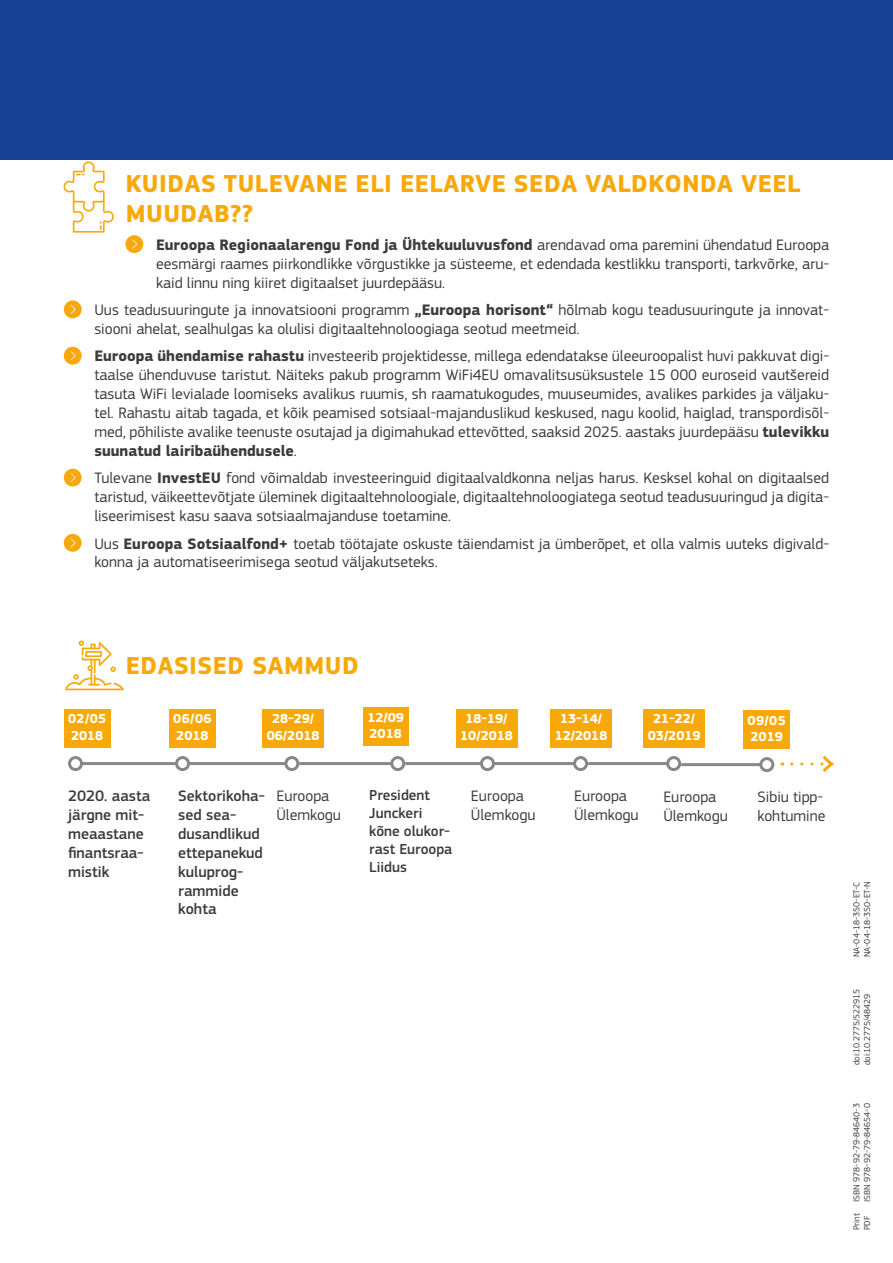
<style>
.page{position:relative;width:893px;height:1263px;background:#fff}
.page>*{position:absolute;margin:0;border:0;box-sizing:border-box;transform-origin:0 0}
.Sub-title_1{font:700 25.5px/30.6px "EC Square Sans Pro";letter-spacing:.02em;color:#f8a909}
.Body_Text{font:15.75px/18.9px "EC Square Sans Pro";color:#3c3c3b}
.Body_Text-2{font:500 15.75px/18.9px "EC Square Sans Pro";color:#3c3c3b}
.Body_Text-3{font:500 15px/18px "EC Square Sans Pro";color:#3c3c3b}
.Sub-title_3{font:700 13.5px/16.2px "EC Square Sans Pro";color:#fff}
.Default{font:9px "EC Square Sans Pro";color:#404041}
.Pa5{font:9px "EC Square Sans Pro";color:#404041}
.s1{font-weight:700}
</style>
<div class="page">
<svg style="left:64px;top:161px;width:50px;height:72px"></svg>
<div style="left:125px;top:235px;width:18px;height:18px;background:#f8a909;border-radius:50%"></div>
<svg style="left:132px;top:240px;width:5px;height:9px"></svg>
<div style="left:64px;top:300px;width:18px;height:18px;background:#f8a909;border-radius:50%"></div>
<svg style="left:71px;top:305px;width:5px;height:9px"></svg>
<div style="left:64px;top:347px;width:18px;height:18px;background:#f8a909;border-radius:50%"></div>
<svg style="left:71px;top:351px;width:5px;height:9px"></svg>
<div style="left:64px;top:469px;width:18px;height:17px;background:#f8a909;border-radius:50%"></div>
<svg style="left:71px;top:473px;width:5px;height:9px"></svg>
<div style="left:64px;top:534px;width:18px;height:18px;background:#f8a909;border-radius:50%"></div>
<svg style="left:71px;top:538px;width:5px;height:9px"></svg>
<hr style="left:82px;top:762px;width:95px;height:3px;background:#878787">
<div style="left:68px;top:756px;width:15px;height:15px;border:3px solid #878787;border-radius:50%"></div>
<div style="left:175px;top:756px;width:15px;height:15px;border:3px solid #878787;border-radius:50%"></div>
<hr style="left:190px;top:762px;width:96px;height:3px;background:#878787">
<div style="left:284px;top:756px;width:15px;height:15px;border:3px solid #878787;border-radius:50%"></div>
<hr style="left:405px;top:762px;width:76px;height:3px;background:#878787">
<div style="left:480px;top:756px;width:15px;height:15px;border:3px solid #878787;border-radius:50%"></div>
<hr style="left:299px;top:762px;width:93px;height:3px;background:#878787">
<div style="left:390px;top:756px;width:15px;height:15px;border:3px solid #878787;border-radius:50%"></div>
<hr style="left:495px;top:762px;width:80px;height:3px;background:#878787">
<div style="left:573px;top:756px;width:15px;height:15px;border:3px solid #878787;border-radius:50%"></div>
<hr style="left:588px;top:762px;width:80px;height:3px;background:#878787">
<div style="left:666px;top:756px;width:15px;height:15px;border:3px solid #878787;border-radius:50%"></div>
<hr style="left:681px;top:763px;width:80px;height:3px;background:#878787">
<div style="left:759px;top:757px;width:15px;height:15px;border:3px solid #878787;border-radius:50%"></div>
<svg style="left:792px;top:755px;width:42px;height:17px"></svg>
<div style="left:64px;top:709px;width:47px;height:38px;background:#f8a909"></div>
<div style="left:169px;top:709px;width:47px;height:38px;background:#f8a909"></div>
<div style="left:743px;top:710px;width:47px;height:38px;background:#f8a909"></div>
<div style="left:263px;top:709px;width:61px;height:38px;background:#f8a909"></div>
<div style="left:456px;top:709px;width:61px;height:38px;background:#f8a909"></div>
<div style="left:550px;top:709px;width:62px;height:38px;background:#f8a909"></div>
<div style="left:644px;top:709px;width:61px;height:38px;background:#f8a909"></div>
<div style="left:363px;top:708px;width:45px;height:38px;background:#f8a909"></div>
<svg style="left:65px;top:640px;width:59px;height:50px"></svg>
<div style="left:0;top:0;width:893px;height:160px;background:#164194"></div>
<p class="Sub-title_1" style="left:126px;top:169px;width:676px">KUIDAS TULEVANE ELI EELARVE SEDA VALDKONDA VEEL<br>MUUDAB??</p>
<p class="Body_Text" style="left:156px;top:235px;width:675px;text-align:justify"><span class="s1">Euroopa Regionaalarengu Fond ja Ühtekuuluvusfond</span> arendavad oma paremini ühendatud Euroopa eesmärgi raames piirkondlikke võrgustikke ja süsteeme, et edendada kestlikku transporti, tarkvõrke, aru&shy;kaid linnu ning kiiret digitaalset juurdepääsu.</p>
<p class="Body_Text" style="left:94px;top:301px;width:736px">Uus teadusuuringute ja innovatsiooni programm <span class="s1">„Euroopa horisont“</span> hõlmab kogu teadusuuringute ja innovat&shy;siooni ahelat, sealhulgas ka olulisi digitaaltehnoloogiaga seotud meetmeid.</p>
<p class="Body_Text" style="left:94px;top:347px;width:736px;text-align:justify"><span class="s1">Euroopa ühendamise rahastu</span> investeerib projektidesse, millega edendatakse üleeuroopalist huvi pakkuvat digi&shy;taalse ühenduvuse taristut. Näiteks pakub programm WiFi4EU omavalitsusüksustele 15 000 euroseid vautšereid tasuta WiFi levialade loomiseks avalikus ruumis, sh raamatukogudes, muuseumides, avalikes parkides ja väljaku&shy;tel. Rahastu aitab tagada, et kõik peamised sotsiaal-majanduslikud keskused, nagu koolid, haiglad, transpordisõl&shy;med, põhiliste avalike teenuste osutajad ja digimahukad ettevõtted, saaksid 2025. aastaks juurdepääsu <span class="s1">tulevikku suunatud lairibaühendusele</span>.</p>
<p class="Body_Text" style="left:94px;top:469px;width:736px;text-align:justify">Tulevane <span class="s1">InvestEU</span> fond võimaldab investeeringuid digitaalvaldkonna neljas harus. Kesksel kohal on digitaalsed taristud, väikeettevõtjate üleminek digitaaltehnoloogiale, digitaaltehnoloogiatega seotud teadusuuringud ja digita&shy;liseerimisest kasu saava sotsiaalmajanduse toetamine.</p>
<p class="Body_Text" style="left:94px;top:534px;width:736px">Uus <span class="s1">Euroopa Sotsiaalfond+</span> toetab töötajate oskuste täiendamist ja ümberõpet, et olla valmis uuteks digivald&shy;konna ja automatiseerimisega seotud väljakutseteks.</p>
<p class="Sub-title_1" style="left:126px;top:651px;width:235px">EDASISED SAMMUD</p>
<p class="Sub-title_3" style="left:367px;top:710px;width:38px">12/09<br>2018</p>
<p class="Sub-title_3" style="left:68px;top:711px;width:40px">02/05<br>2018</p>
<p class="Sub-title_3" style="left:173px;top:711px;width:40px">06/06<br>2018</p>
<p class="Sub-title_3" style="left:747px;top:712px;width:40px">09/05<br>2019</p>
<p class="Sub-title_3" style="left:267px;top:711px;width:54px;text-align:center">28-29/<br>06/2018</p>
<p class="Sub-title_3" style="left:460px;top:711px;width:54px;text-align:center">18-19/<br>10/2018</p>
<p class="Sub-title_3" style="left:555px;top:711px;width:54px;text-align:center">13-14/<br>12/2018</p>
<p class="Sub-title_3" style="left:648px;top:711px;width:54px;text-align:center">21-22/<br>03/2019</p>
<p class="Body_Text-3" style="left:369px;top:787px;width:85px">President<br>Junckeri kõne olukor&shy;rast Euroopa<br>Liidus</p>
<p class="Body_Text-2" style="left:68px;top:787px;width:84px">2020. aasta järgne mit&shy;meaastane finantsraa&shy;mistik</p>
<p class="Body_Text-2" style="left:178px;top:787px;width:88px">Sektorikoha&shy;sed sea&shy;dusandlikud ettepanekud kuluprog&shy;rammide kohta</p>
<p class="Body_Text" style="left:276px;top:786px;width:66px">Euroopa<br>Ülemkogu</p>
<p class="Body_Text" style="left:471px;top:786px;width:66px">Euroopa<br>Ülemkogu</p>
<p class="Body_Text" style="left:574px;top:786px;width:66px">Euroopa<br>Ülemkogu</p>
<p class="Body_Text" style="left:663px;top:787px;width:66px">Euroopa<br>Ülemkogu</p>
<p class="Body_Text" style="left:757px;top:787px;width:69px">Sibiu tipp&shy;kohtumine</p>
<p class="Pa5" style="left:862px;top:957px;width:78px;rotate:-90deg">NA-04-18-350-ET-N</p>
<p class="Default" style="left:851px;top:957px;width:77px;rotate:-90deg">NA-04-18-350-ET-C</p>
<p class="Default" style="left:851px;top:1065px;width:78px;rotate:-90deg">doi:10.2775/522915</p>
<p class="Pa5" style="left:862px;top:1065px;width:73px;rotate:-90deg">doi:10.2775/48429</p>
<p class="Pa5" style="left:862px;top:1202px;width:100px;rotate:-90deg">ISBN 978-92-79-84654-0</p>
<p class="Default" style="left:851px;top:1202px;width:100px;rotate:-90deg">ISBN 978-92-79-84640-3</p>
<p class="Default" style="left:851px;top:1230px;width:19px;rotate:-90deg">Print</p>
<p class="Pa5" style="left:862px;top:1230px;width:16px;rotate:-90deg">PDF</p>
</div>
